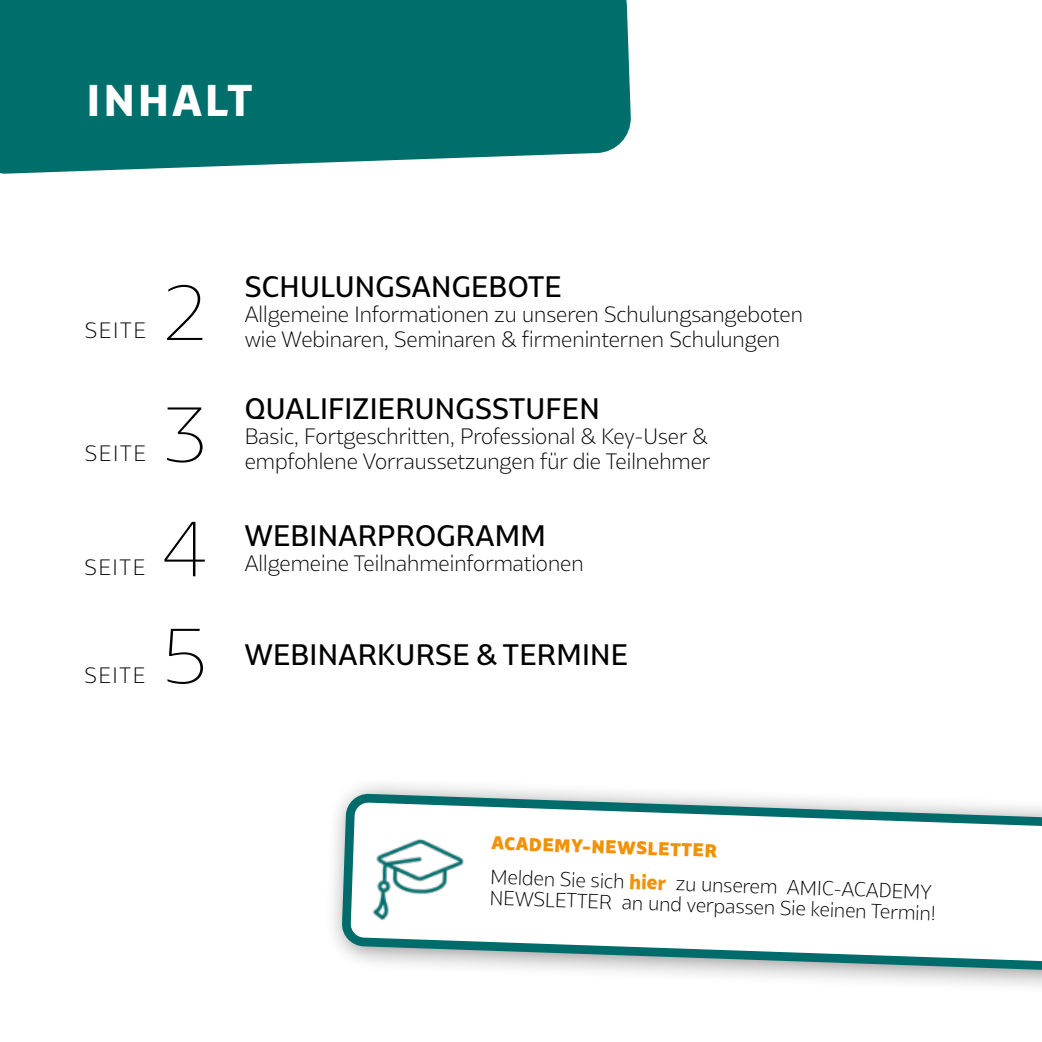
<style>
.page{position:relative;width:1042px;height:1042px;background:#fff}
.page>*{position:absolute;margin:0;border:0;box-sizing:border-box;transform-origin:0 0}
.t1{font:100 73.5px "Bw Glenn Sans DEMO";color:#000}
.t2{font:800 42px "Bw Glenn Sans DEMO";letter-spacing:.08em;color:#fff}
.t3{font:500 28px "Bw Glenn Sans DEMO";letter-spacing:.01em;color:#000}
.t4{font:300 21px/25.2px "Bw Glenn Sans DEMO";color:#000}
.t5{font:300 19.25px/21px "Bw Glenn Sans DEMO";color:#000}
.t6{font:900 17.5px "Bw Glenn Sans DEMO";color:#f29105}
.s1{font-weight:800;color:#f29105}
</style>
<div class="page">
<svg style="left:0;top:0;width:631px;height:174px;background:#117876"></svg>
<div style="left:324px;top:776px;width:718px;height:221px;background:#000;opacity:.45"></div>
<svg style="left:341px;top:789px;width:701px;height:187px"></svg>
<img style="left:369px;top:826px;width:99px;height:99px">
<h2 class="t2" style="left:87px;top:74px;width:167px">INHALT</h2>
<p class="t4" style="left:85px;top:318px;width:63px">SEITE</p>
<p class="t4" style="left:85px;top:441px;width:63px">SEITE</p>
<p class="t4" style="left:84px;top:555px;width:63px">SEITE</p>
<h1 class="t1" style="left:163px;top:268px;width:45px">2</h1>
<h3 class="t3" style="left:245px;top:269px;width:318px">SCHULUNGSANGEBOTE</h3>
<p class="t4" style="left:245px;top:302px;width:560px">Allgemeine Informationen zu unseren Schulungsangeboten wie Webinaren, Seminaren &amp; firmeninternen Schulungen</p>
<h1 class="t1" style="left:163px;top:390px;width:45px">3</h1>
<h3 class="t3" style="left:245px;top:391px;width:356px">QUALIFIZIERUNGSSTUFEN</h3>
<p class="t4" style="left:245px;top:424px;width:467px">Basic, Fortgeschritten, Professional &amp; Key-User &amp; empfohlene Vorraussetzungen für die Teilnehmer</p>
<h1 class="t1" style="left:163px;top:504px;width:45px">4</h1>
<h3 class="t3" style="left:245px;top:518px;width:302px">WEBINARPROGRAMM</h3>
<p class="t4" style="left:245px;top:551px;width:340px">Allgemeine Teilnahmeinformationen</p>
<p class="t4" style="left:84px;top:662px;width:63px">SEITE</p>
<h1 class="t1" style="left:163px;top:611px;width:45px">5</h1>
<h3 class="t3" style="left:245px;top:638px;width:385px">WEBINARKURSE &amp; TERMINE</h3>
<p class="t6" style="left:492px;top:832px;width:227px;rotate:2deg">ACADEMY-NEWSLETTER</p>
<p class="t5" style="left:491px;top:866px;width:448px;rotate:2deg">Melden Sie sich <span class="s1">hier</span> zu unserem AMIC-ACADEMY<br>NEWSLETTER an und verpassen Sie keinen Termin!</p>
</div>
